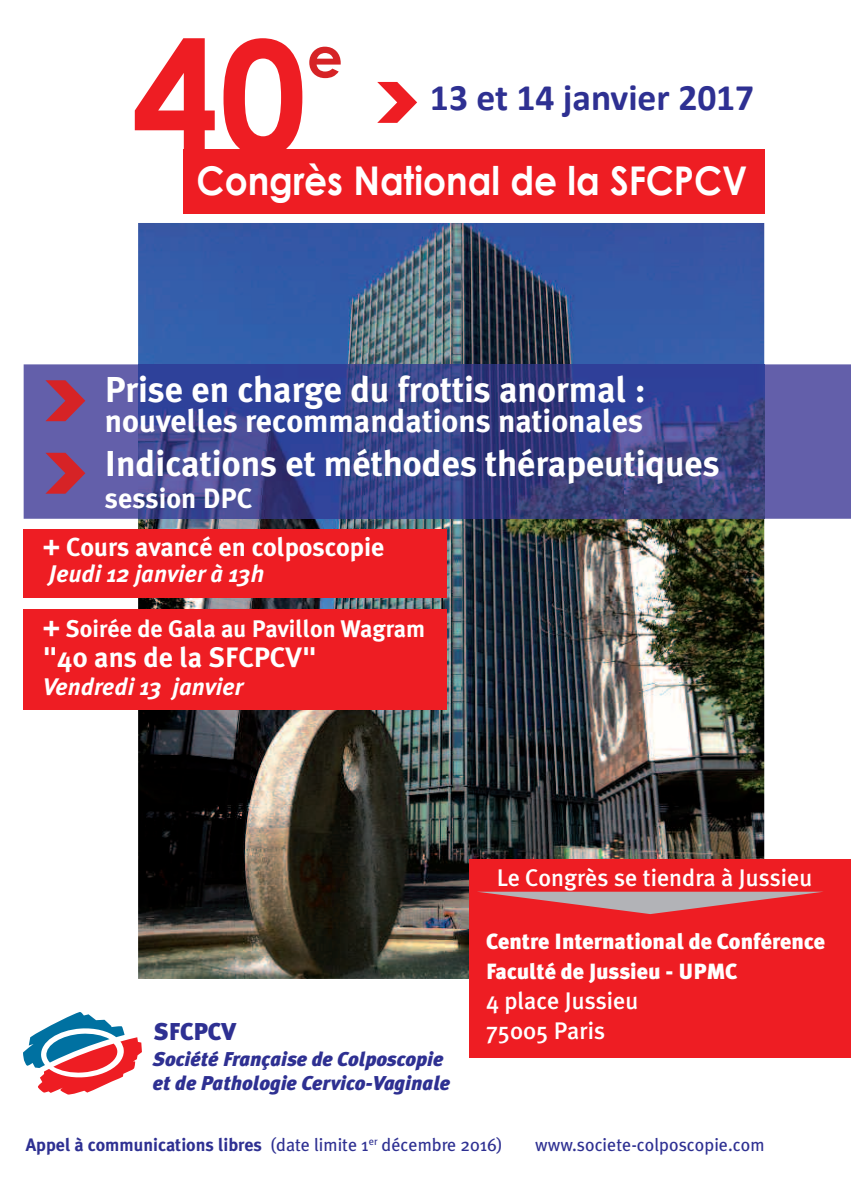
<style>
.page{position:relative;width:851px;height:1191px;background:#fff}
.page>*{position:absolute;margin:0;border:0;box-sizing:border-box;transform-origin:0 0}
.t1{font:700 156.2px "Century Gothic";color:#ee1d23}
.t2{font:700 56.4px "Century Gothic";color:#d62326}
.t3{font:700 39.6px "Century Gothic";color:#fff;scale:.91 1}
.t4{font:700 37.6px "Calibri";color:#2e3092}
.t5{font:700 36px "Meta Plus";color:#fff}
.t6{font:700 32px "Meta Plus";color:#fff}
.t7{font:700 28px "Meta Plus";color:#fff}
.t8{font:700 26px "Meta Plus";color:#fff}
.t9{font:900 24.4px "Meta Plus";color:#2e3092}
.t10{font:500 24px/30px "Meta Plus";color:#fff}
.t11{font:italic 700 24px "Meta Plus";color:#fff}
.t12{font:700 24px "Meta Plus";color:#fff}
.t13{font:900 22px/30px "Meta Plus";color:#fff}
.t14{font:italic 900 20px/24px "Meta Plus";color:#2e3092}
.t15{font:700 18px "Meta Plus";color:#2e3092}
.t16{font:18px "Meta Plus";color:#2e3092}
.s1{font-size:28px}
.s2{font-weight:400}
</style>
<div class="page">
<img style="left:138px;top:223px;width:626px;height:756px">
<div style="left:24px;top:529px;width:423px;height:68px;background:#ee1d23"></div>
<div style="left:24px;top:610px;width:423px;height:100px;background:#ee1d23"></div>
<svg style="left:23px;top:1012px;width:119px;height:83px"></svg>
<svg style="left:377px;top:82px;width:40px;height:41px"></svg>
<div style="left:183px;top:149px;width:581px;height:64px;background:#ee1d23"></div>
<div style="left:469px;top:859px;width:381px;height:198px;background:#ee1d23"></div>
<svg style="left:477px;top:891px;width:346px;height:23px"></svg>
<div style="left:24px;top:364px;width:826px;height:155px;background:#635faa"></div>
<img style="left:138px;top:364px;width:626px;height:155px">
<svg style="left:45px;top:380px;width:40px;height:41px"></svg>
<svg style="left:45px;top:453px;width:40px;height:41px"></svg>
<h1 class="t1" style="left:132px;top:-4px;width:177px">40</h1>
<p class="t3" style="left:196px;top:156px;width:606px">Congrès National de la SFCPCV</p>
<h2 class="t2" style="left:307px;top:21px;width:38px">e</h2>
<p class="t4" style="left:430px;top:74px;width:326px">13 et 14 janvier 2017</p>
<p class="t5" style="left:105px;top:368px;width:542px">Prise en charge du frottis anormal :</p>
<p class="t6" style="left:105px;top:402px;width:540px">nouvelles recommandations nationales</p>
<p class="t5" style="left:105px;top:442px;width:616px">Indications et méthodes thérapeutiques</p>
<p class="t7" style="left:105px;top:482px;width:149px">session DPC</p>
<p class="t8" style="left:43px;top:531px;width:343px"><span class="s1">+</span> Cours avancé en colposcopie</p>
<p class="t11" style="left:49px;top:559px;width:217px">Jeudi 12 janvier à 13h</p>
<p class="t12" style="left:43px;top:614px;width:384px"><span class="s1">+</span> Soirée de Gala au Pavillon Wagram</p>
<p class="t7" style="left:43px;top:640px;width:275px">"40 ans de la SFCPCV"</p>
<p class="t11" style="left:43px;top:673px;width:202px">Vendredi 13 janvier</p>
<p class="t9" style="left:154px;top:1017px;width:84px">SFCPCV</p>
<p class="t14" style="left:153px;top:1047px;width:298px">Société Française de Colposcopie et de Pathologie Cervico-Vaginale</p>
<p class="t10" style="left:497px;top:862px;width:317px">Le Congrès se tiendra à Jussieu</p>
<p class="t13" style="left:486px;top:926px;width:340px">Centre International de Conférence<br>Faculté de Jussieu - UPMC</p>
<p class="t10" style="left:486px;top:985px;width:154px">4 place Jussieu<br>75005 Paris</p>
<p class="t15" style="left:26px;top:1134px;width:478px">Appel à communications libres <span class="s2">(date limite 1</span><sup>er</sup> <span class="s2">décembre 2016)</span></p>
<p class="t16" style="left:535px;top:1134px;width:231px">www.societe-colposcopie.com</p>
</div>
